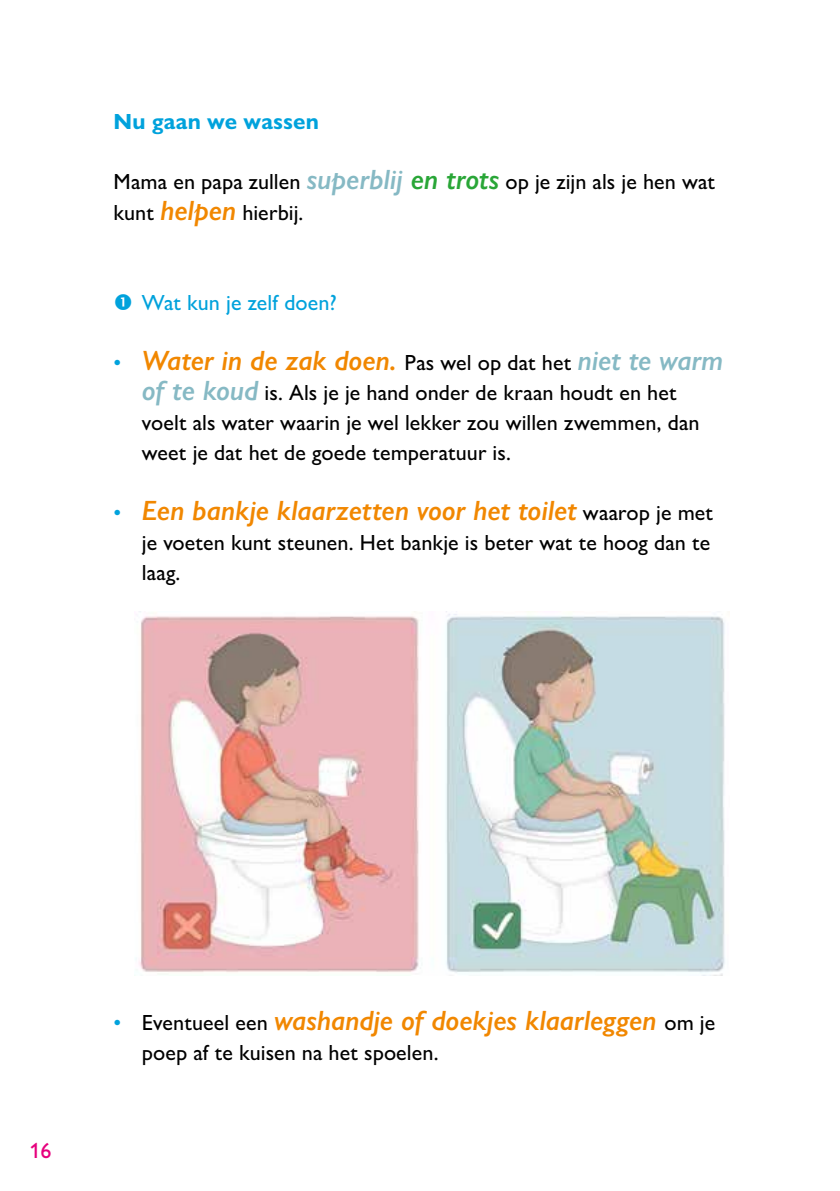
<style>
.page{position:relative;width:840px;height:1191px;background:#fff}
.page>*{position:absolute;margin:0;border:0;box-sizing:border-box;transform-origin:0 0}
.t1{font:italic 600 28px "Gill Sans Nova";letter-spacing:-.005em;color:#f18700}
.t2{font:500 22px/30px "Gill Sans Nova";letter-spacing:.005em;color:#000}
.t3{font:500 22px "Gill Sans Nova";color:#00a2dc}
.t4{font:700 22px "Gill Sans Nova";letter-spacing:.01em;color:#00a2dc}
.t5{font:500 22px "Gill Sans Nova";color:#e6007d}
.s1{font-weight:600;font-style:italic;font-size:28px;color:#86b9c4}
.s2{font-weight:600;font-style:italic;font-size:28px;color:#29a637}
.s3{font-weight:600;font-style:italic;font-size:28px;color:#f18700}
.s4{font-weight:500;font-style:normal;font-size:22px;color:#00a2dc}
.s5{font-weight:500;font-style:normal;font-size:22px;color:#000}
.s6{color:#86b9c4}
</style>
<div class="page">
<img style="left:134px;top:611px;width:591px;height:365px">
<p class="t4" style="left:113px;top:108px;width:207px">Nu gaan we wassen</p>
<p class="t2" style="left:113px;top:167px;width:602px">Mama en papa zullen <span class="s1">superblij</span> <span class="s2">en trots</span> op je zijn als je hen wat kunt <span class="s3">helpen</span> hierbij.</p>
<p class="t3" style="left:142px;top:289px;width:196px">Wat kun je zelf doen?</p>
<p class="t1" style="left:113px;top:343px;width:611px"><span class="s4">•</span> Water in de zak doen. <span class="s5">Pas wel op dat het</span> <span class="s6">niet te warm</span></p>
<p class="t2" style="left:142px;top:377px;width:559px"><span class="s1">of te koud</span> is. Als je je hand onder de kraan houdt en het voelt als water waarin je wel lekker zou willen zwemmen, dan weet je dat het de goede temperatuur is.</p>
<p class="t1" style="left:113px;top:493px;width:601px"><span class="s4">•</span> Een bankje klaarzetten voor het toilet <span class="s5">waarop je met</span></p>
<p class="t2" style="left:142px;top:527px;width:569px">je voeten kunt steunen. Het bankje is beter wat te hoog dan te laag.</p>
<p class="t5" style="left:29px;top:1136px;width:23px">16</p>
<p class="t1" style="left:113px;top:1003px;width:603px"><span class="s4">•</span> <span class="s5">Eventueel een</span> washandje of doekjes klaarleggen <span class="s5">om je</span></p>
<p class="t2" style="left:142px;top:1037px;width:298px">poep af te kuisen na het spoelen.</p>
</div>
